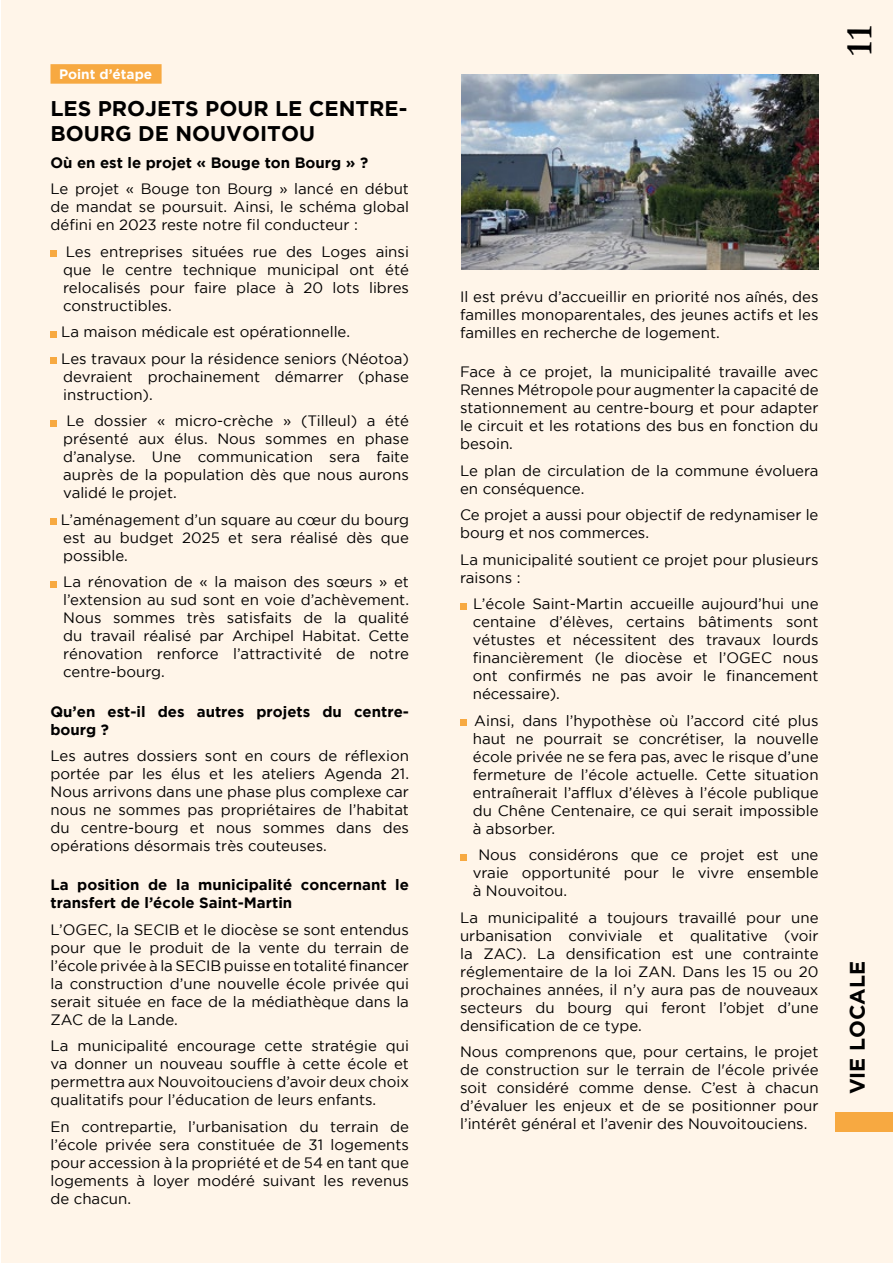
<style>
.page{position:relative;width:893px;height:1263px;background:#fff}
.page>*{position:absolute;margin:0;border:0;box-sizing:border-box;transform-origin:0 0}
.t1{font:700 37.5px "Garamond";color:#000}
.t2{font:700 21.15px/25.5px "Gotham";color:#000}
.t3{font:700 21px "Gotham";color:#000}
.t4{font:15px/18px "Gotham";color:#000;text-align:justify}
.t5{font:700 15px/18px "Gotham";color:#000}
.t6{font:700 13.65px "Gotham";color:#fff}
</style>
<div class="page">
<div style="left:1px;top:0;width:892px;height:1263px;background:#fff5e9"></div>
<div style="left:836px;top:1113px;width:57px;height:19px;background:#f7a941"></div>
<div style="left:50px;top:64px;width:112px;height:20px;background:#f7a941"></div>
<div style="left:50px;top:251px;width:7px;height:6px;background:#f7a941"></div>
<div style="left:50px;top:331px;width:7px;height:6px;background:#f7a941"></div>
<div style="left:50px;top:358px;width:7px;height:6px;background:#f7a941"></div>
<div style="left:50px;top:420px;width:7px;height:6px;background:#f7a941"></div>
<div style="left:50px;top:519px;width:7px;height:6px;background:#f7a941"></div>
<div style="left:50px;top:581px;width:7px;height:6px;background:#f7a941"></div>
<svg style="left:460px;top:603px;width:6px;height:6px"></svg>
<svg style="left:460px;top:720px;width:6px;height:6px"></svg>
<svg style="left:460px;top:854px;width:6px;height:6px"></svg>
<img style="left:461px;top:74px;width:358px;height:196px">
<p class="t6" style="left:59px;top:66px;width:95px">Point d’étape</p>
<h2 class="t2" style="left:50px;top:95px;width:358px">LES PROJETS POUR LE CENTRE-<br>BOURG DE NOUVOITOU</h2>
<p class="t5" style="left:50px;top:153px;width:319px">Où en est le projet « Bouge ton Bourg » ?</p>
<p class="t4" style="left:50px;top:180px;width:360px">Le projet « Bouge ton Bourg » lancé en début de mandat se poursuit. Ainsi, le schéma global défini en 2023 reste notre fil conducteur :</p>
<p class="t4" style="left:63px;top:242px;width:347px">Les entreprises situées rue des Loges ainsi que le centre technique municipal ont été relocalisés pour faire place à 20 lots libres constructibles.</p>
<p class="t4" style="left:61px;top:318px;width:349px;line-height:26.5px">La maison médicale est opérationnelle.<br>Les travaux pour la résidence seniors (Néotoa)</p>
<p class="t4" style="left:63px;top:367px;width:347px">devraient prochainement démarrer (phase instruction).</p>
<p class="t4" style="left:63px;top:412px;width:347px">Le dossier « micro-crèche » (Tilleul) a été présenté aux élus. Nous sommes en phase d’analyse. Une communication sera faite auprès de la population dès que nous aurons validé le projet.</p>
<p class="t4" style="left:61px;top:510px;width:350px">L’aménagement d’un square au cœur du bourg est au budget 2025 et sera réalisé dès que possible.</p>
<p class="t4" style="left:63px;top:573px;width:347px">La rénovation de « la maison des sœurs » et l’extension au sud sont en voie d’achèvement.<br>Nous sommes très satisfaits de la qualité du travail réalisé par Archipel Habitat. Cette rénovation renforce l’attractivité de notre centre-bourg.</p>
<p class="t5" style="left:50px;top:702px;width:360px">Qu’en est-il des autres projets du centre&shy;bourg ?</p>
<p class="t4" style="left:50px;top:747px;width:360px">Les autres dossiers sont en cours de réflexion portée par les élus et les ateliers Agenda 21.<br>Nous arrivons dans une phase plus complexe car nous ne sommes pas propriétaires de l’habitat du centre-bourg et nous sommes dans des opérations désormais très couteuses.</p>
<p class="t5" style="left:50px;top:876px;width:360px">La position de la municipalité concernant le transfert de l’école Saint-Martin</p>
<p class="t4" style="left:50px;top:920px;width:360px">L’OGEC, la SECIB et le diocèse se sont entendus pour que le produit de la vente du terrain de l’école privée à la SECIB puisse en totalité financer la construction d’une nouvelle école privée qui serait située en face de la médiathèque dans la ZAC de la Lande.</p>
<p class="t4" style="left:50px;top:1037px;width:360px">La municipalité encourage cette stratégie qui va donner un nouveau souffle à cette école et permettra aux Nouvoitouciens d’avoir deux choix qualitatifs pour l’éducation de leurs enfants.</p>
<p class="t4" style="left:50px;top:1117px;width:360px">En contrepartie, l’urbanisation du terrain de l’école privée sera constituée de 31 logements pour accession à la propriété et de 54 en tant que logements à loyer modéré suivant les revenus de chacun.</p>
<h1 class="t1" style="left:834px;top:56px;width:32px;rotate:-90deg">11</h1>
<p class="t4" style="left:460px;top:288px;width:360px">Il est prévu d’accueillir en priorité nos aînés, des familles monoparentales, des jeunes actifs et les familles en recherche de logement.</p>
<p class="t4" style="left:460px;top:363px;width:360px">Face à ce projet, la municipalité travaille avec Rennes Métropole pour augmenter la capacité de stationnement au centre-bourg et pour adapter le circuit et les rotations des bus en fonction du besoin.</p>
<p class="t4" style="left:460px;top:461px;width:360px">Le plan de circulation de la commune évoluera en conséquence.</p>
<p class="t4" style="left:460px;top:506px;width:360px">Ce projet a aussi pour objectif de redynamiser le bourg et nos commerces.</p>
<p class="t4" style="left:460px;top:550px;width:360px">La municipalité soutient ce projet pour plusieurs raisons :</p>
<p class="t4" style="left:473px;top:595px;width:347px">L’école Saint-Martin accueille aujourd’hui une centaine d’élèves, certains bâtiments sont vétustes et nécessitent des travaux lourds financièrement (le diocèse et l’OGEC nous ont confirmés ne pas avoir le financement nécessaire).</p>
<p class="t4" style="left:473px;top:711px;width:347px">Ainsi, dans l’hypothèse où l’accord cité plus haut ne pourrait se concrétiser, la nouvelle école privée ne se fera pas, avec le risque d’une fermeture de l’école actuelle. Cette situation entraînerait l’afflux d’élèves à l’école publique du Chêne Centenaire, ce qui serait impossible à absorber.</p>
<p class="t4" style="left:473px;top:846px;width:347px;text-indent:6px">Nous considérons que ce projet est une vraie opportunité pour le vivre ensemble à Nouvoitou.</p>
<p class="t4" style="left:460px;top:908px;width:360px">La municipalité a toujours travaillé pour une urbanisation conviviale et qualitative (voir la ZAC). La densification est une contrainte réglementaire de la loi ZAN. Dans les 15 ou 20 prochaines années, il n’y aura pas de nouveaux secteurs du bourg qui feront l’objet d’une densification de ce type.</p>
<p class="t4" style="left:460px;top:1043px;width:360px">Nous comprenons que, pour certains, le projet de construction sur le terrain de l'école privée soit considéré comme dense. C’est à chacun d’évaluer les enjeux et de se positionner pour l’intérêt général et l’avenir des Nouvoitouciens.</p>
<h3 class="t3" style="left:845px;top:1094px;width:135px;rotate:-90deg">VIE LOCALE</h3>
</div>
